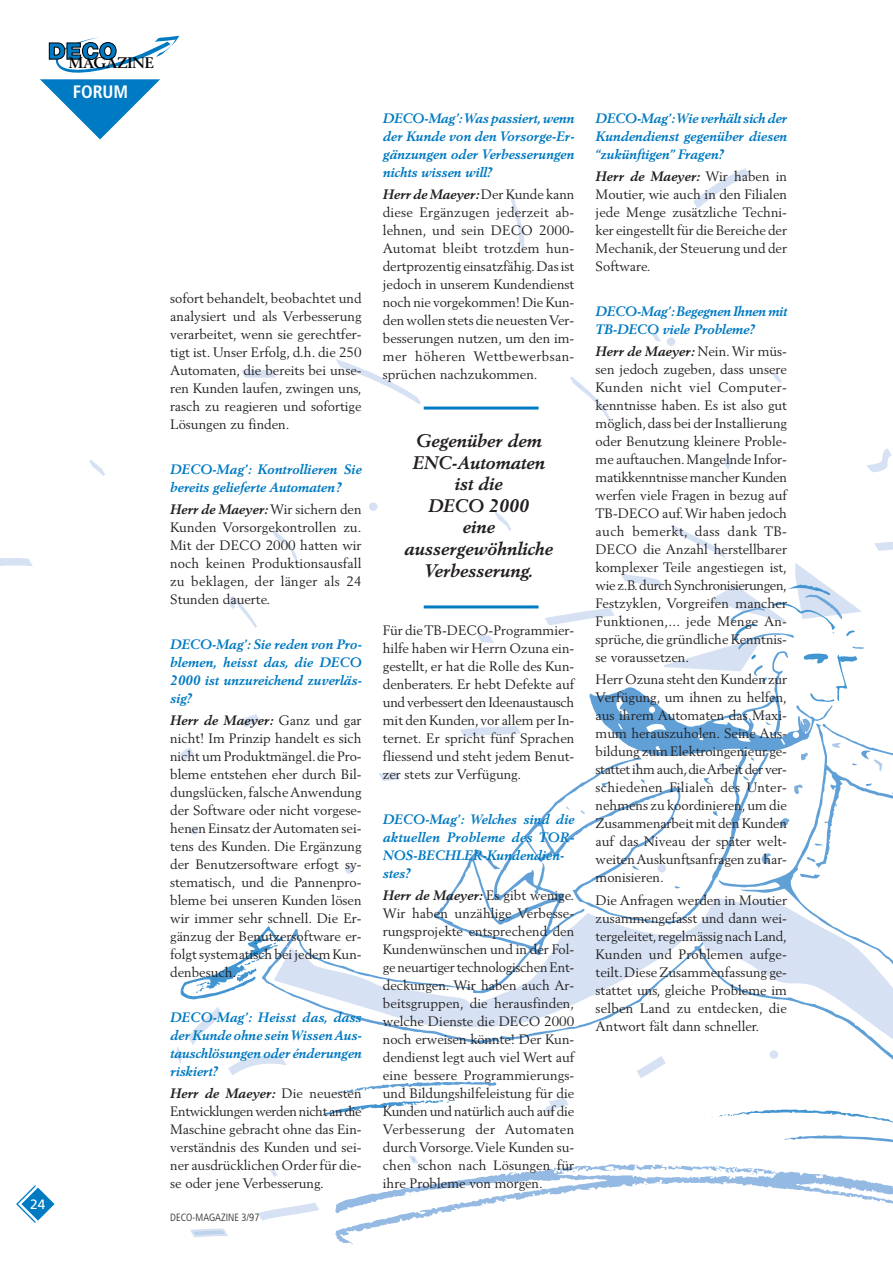
<style>
.page{position:relative;width:893px;height:1262px;background:#fff}
.page>*{position:absolute;margin:0;border:0;box-sizing:border-box;transform-origin:0 0}
.t1{font:italic 700 18px/21.6px "Berling";color:#231f20;text-align:center}
.t2{font:700 condensed 18px "Frutiger";color:#fff}
.t3{font:700 15.15px "Berling";color:#000}
.t4{font:13.5px/18px "Berling";color:#231f20;text-align:justify}
.t5{font:italic 700 13.5px/18px "Berling";color:#007ac2;text-align:justify}
.t6{font:13.5px "Frutiger";color:#fff}
.t7{font:300 condensed 10.5px "Frutiger";color:#231f20}
.s1{font-weight:700;font-style:italic}
</style>
<div class="page">
<svg style="left:477px;top:635px;width:17px;height:9px"></svg>
<svg style="left:460px;top:726px;width:61px;height:11px"></svg>
<svg style="left:379px;top:772px;width:21px;height:9px"></svg>
<svg style="left:495px;top:512px;width:16px;height:19px"></svg>
<svg style="left:369px;top:502px;width:8px;height:9px"></svg>
<svg style="left:272px;top:530px;width:26px;height:31px"></svg>
<svg style="left:229px;top:596px;width:31px;height:132px"></svg>
<svg style="left:180px;top:748px;width:14px;height:14px"></svg>
<div style="left:190px;top:826px;width:8px;height:8px;background:#d6e2f3;border:2px solid #d6e2f3;border-radius:50%"></div>
<svg style="left:867px;top:448px;width:25px;height:25px"></svg>
<svg style="left:772px;top:372px;width:10px;height:11px"></svg>
<svg style="left:667px;top:337px;width:8px;height:9px"></svg>
<svg style="left:651px;top:332px;width:10px;height:10px"></svg>
<svg style="left:270px;top:1168px;width:8px;height:9px"></svg>
<svg style="left:258px;top:1202px;width:61px;height:19px"></svg>
<svg style="left:190px;top:1228px;width:38px;height:10px"></svg>
<svg style="left:723px;top:455px;width:9px;height:15px"></svg>
<svg style="left:570px;top:376px;width:41px;height:46px"></svg>
<svg style="left:336px;top:359px;width:90px;height:51px"></svg>
<svg style="left:241px;top:370px;width:35px;height:8px"></svg>
<svg style="left:509px;top:193px;width:16px;height:58px"></svg>
<svg style="left:693px;top:168px;width:57px;height:41px"></svg>
<svg style="left:89px;top:460px;width:16px;height:16px"></svg>
<svg style="left:0;top:558px;width:33px;height:8px"></svg>
<svg style="left:536px;top:794px;width:296px;height:98px"></svg>
<svg style="left:565px;top:806px;width:5px;height:4px"></svg>
<svg style="left:580px;top:810px;width:5px;height:4px"></svg>
<svg style="left:713px;top:811px;width:5px;height:5px"></svg>
<svg style="left:780px;top:818px;width:9px;height:9px"></svg>
<svg style="left:685px;top:824px;width:5px;height:6px"></svg>
<svg style="left:345px;top:841px;width:239px;height:51px"></svg>
<svg style="left:814px;top:843px;width:8px;height:4px"></svg>
<svg style="left:760px;top:853px;width:11px;height:11px"></svg>
<svg style="left:806px;top:857px;width:9px;height:6px"></svg>
<svg style="left:686px;top:863px;width:4px;height:3px"></svg>
<svg style="left:632px;top:865px;width:7px;height:5px"></svg>
<svg style="left:800px;top:873px;width:20px;height:5px"></svg>
<svg style="left:674px;top:886px;width:6px;height:2px"></svg>
<svg style="left:778px;top:877px;width:11px;height:13px"></svg>
<svg style="left:438px;top:823px;width:119px;height:69px"></svg>
<svg style="left:176px;top:926px;width:96px;height:149px"></svg>
<svg style="left:335px;top:1135px;width:557px;height:109px"></svg>
<svg style="left:545px;top:525px;width:347px;height:269px"></svg>
<svg style="left:272px;top:892px;width:620px;height:231px"></svg>
<svg style="left:16px;top:1185px;width:38px;height:38px"></svg>
<svg style="left:40px;top:36px;width:139px;height:103px"></svg>
<hr style="left:423px;top:406px;width:115px;height:3px;background:#007ac2">
<hr style="left:423px;top:605px;width:115px;height:3px;background:#007ac2">
<p class="t6" style="left:30px;top:1198px;width:17px">24</p>
<p class="t3" style="left:69px;top:57px;width:87px">MAGAZINE</p>
<h1 class="t2" style="left:73px;top:84px;width:57px">FORUM</h1>
<p class="t4" style="left:170px;top:290px;width:193px">sofort behandelt, beobachtet und analysiert und als Verbesserung verarbeitet, wenn sie gerechtfer&shy;tigt ist. Unser Erfolg, d.h. die 250<br>Automaten, die bereits bei unse&shy;ren Kunden laufen, zwingen uns, rasch zu reagieren und sofortige Lösungen zu finden.</p>
<p class="t5" style="left:170px;top:461px;width:193px">DECO-Mag’: Kontrollieren Sie bereits gelieferte Automaten?</p>
<p class="t4" style="left:170px;top:501px;width:193px"><span class="s1">Herr de Maeyer:</span> Wir sichern den Kunden Vorsorgekontrollen zu.<br>Mit der DECO 2000 hatten wir noch keinen Produktionsausfall zu beklagen, der länger als 24<br>Stunden dauerte.</p>
<p class="t5" style="left:170px;top:636px;width:193px">DECO-Mag’: Sie reden von Pro&shy;blemen, heisst das, die DECO 2000 ist unzureichend zuverläs&shy;sig?</p>
<p class="t4" style="left:170px;top:712px;width:193px"><span class="s1">Herr de Maeyer:</span> Ganz und gar nicht! Im Prinzip handelt es sich nicht um Produktmängel.die Pro&shy;bleme entstehen eher durch Bil&shy;dungslücken,falsche Anwendung der Software oder nicht vorgese&shy;henen Einsatz der Automaten sei&shy;tens des Kunden. Die Ergänzung der Benutzersoftware erfogt sy&shy;stematisch, und die Pannenpro&shy;bleme bei unseren Kunden lösen wir immer sehr schnell. Die Er&shy;gänzug der Benutzersoftware er&shy;folgt systematisch bei jedem Kun&shy;denbesuch.</p>
<p class="t5" style="left:170px;top:1008px;width:193px">DECO-Mag’: Heisst das, dass der Kunde ohne sein Wissen Aus&shy;tauschlösungen oder énderungen riskiert?</p>
<p class="t4" style="left:170px;top:1085px;width:193px"><span class="s1">Herr de Maeyer:</span> Die neuesten Entwicklungen werden nicht an die Maschine gebracht ohne das Ein&shy;verständnis des Kunden und sei&shy;ner ausdrücklichen Order für die&shy;se oder jene Verbesserung.</p>
<p class="t7" style="left:170px;top:1212px;width:91px">DECO-MAGAZINE 3/97</p>
<p class="t5" style="left:383px;top:110px;width:193px">DECO-Mag’:Was passiert,wenn der Kunde von den Vorsorge-Er&shy;gänzungen oder Verbesserungen nichts wissen will?</p>
<p class="t4" style="left:383px;top:186px;width:193px"><span class="s1">Herr de Maeyer:</span>Der Kunde kann diese Ergänzugen jederzeit ab&shy;lehnen, und sein DECO 2000- Automat bleibt trotzdem hun&shy;dertprozentig einsatzfähig.Das ist jedoch in unserem Kundendienst noch nie vorgekommen! Die Kun&shy;den wollen stets die neuesten Ver&shy;besserungen nutzen, um den im&shy;mer höheren Wettbewerbsan&shy;sprüchen nachzukommen.</p>
<h1 class="t1" style="left:404px;top:431px;width:150px">Gegenüber dem<br>ENC-Automaten ist die<br>DECO 2000<br>eine aussergewöhnliche<br>Verbesserung.</h1>
<p class="t4" style="left:383px;top:622px;width:193px">Für die TB-DECO-Programmier&shy;hilfe haben wir Herrn Ozuna ein&shy;gestellt, er hat die Rolle des Kun&shy;denberaters. Er hebt Defekte auf und verbessert den Ideenaustausch mit den Kunden,vor allem per In&shy;ternet. Er spricht fünf Sprachen fliessend und steht jedem Benut&shy;zer stets zur Verfügung.</p>
<p class="t5" style="left:383px;top:811px;width:193px;text-align:left">DECO-Mag’: Welches sind die aktuellen Probleme des TOR-<br>NOS-BECHLER-Kundendien&shy;stes?</p>
<p class="t4" style="left:383px;top:887px;width:193px"><span class="s1">Herr de Maeyer:</span> Es gibt wenige.<br>Wir haben unzählige Verbesse&shy;rungsprojekte entsprechend den Kundenwünschen und in der Fol&shy;ge neuartiger technologischen Ent&shy;deckungen. Wir haben auch Ar&shy;beitsgruppen, die herausfinden, welche Dienste die DECO 2000 noch erweisen könnte! Der Kun&shy;dendienst legt auch viel Wert auf eine bessere Programmierungs&shy;und Bildungshilfeleistung für die Kunden und natürlich auch auf die Verbesserung der Automaten durch Vorsorge.Viele Kunden su&shy;chen schon nach Lösungen für ihre Probleme von morgen.</p>
<p class="t5" style="left:595px;top:110px;width:193px">DECO-Mag’:Wie verhält sich der Kundendienst gegenüber diesen “zukünftigen” Fragen?</p>
<p class="t4" style="left:595px;top:168px;width:193px"><span class="s1">Herr de Maeyer:</span> Wir haben in Moutier, wie auch in den Filialen jede Menge zusätzliche Techni&shy;ker eingestellt für die Bereiche der Mechanik,der Steuerung und der Software.</p>
<p class="t5" style="left:595px;top:303px;width:193px">DECO-Mag’:Begegnen Ihnen mit<br>TB-DECO viele Probleme?</p>
<p class="t4" style="left:595px;top:343px;width:193px"><span class="s1">Herr de Maeyer:</span> Nein. Wir müs&shy;sen jedoch zugeben, dass unsere Kunden nicht viel Computer&shy;kenntnisse haben. Es ist also gut möglich,dass bei der Installierung oder Benutzung kleinere Proble&shy;me auftauchen.Mangelnde Infor&shy;matikkenntnisse mancher Kunden werfen viele Fragen in bezug auf TB-DECO auf.Wir haben jedoch auch bemerkt, dass dank TB-DECO die Anzahl herstellbarer komplexer Teile angestiegen ist, wie z.B.durch Synchronisierungen, Festzyklen, Vorgreifen mancher Funktionen,... jede Menge An&shy;sprüche,die gründliche Kenntnis&shy;se voraussetzen.</p>
<p class="t4" style="left:595px;top:671px;width:193px">Herr Ozuna steht den Kunden zur Verfügung, um ihnen zu helfen, aus ihrem Automaten das Maxi&shy;mum herauszuholen. Seine Aus&shy;bildung zum Elektroingenieur ge&shy;stattet ihm auch,die Arbeit der ver&shy;schiedenen Filialen des Unter&shy;nehmens zu koordinieren,um die Zusammenarbeit mit den Kunden auf das Niveau der später welt&shy;weiten Auskunftsanfragen zu har&shy;monisieren.</p>
<p class="t4" style="left:595px;top:891px;width:193px">Die Anfragen werden in Moutier zusammengefasst und dann wei&shy;tergeleitet,regelmässig nach Land, Kunden und Problemen aufge&shy;teilt.Diese Zusammenfassung ge&shy;stattet uns, gleiche Probleme im selben Land zu entdecken, die Antwort fält dann schneller.</p>
</div>
